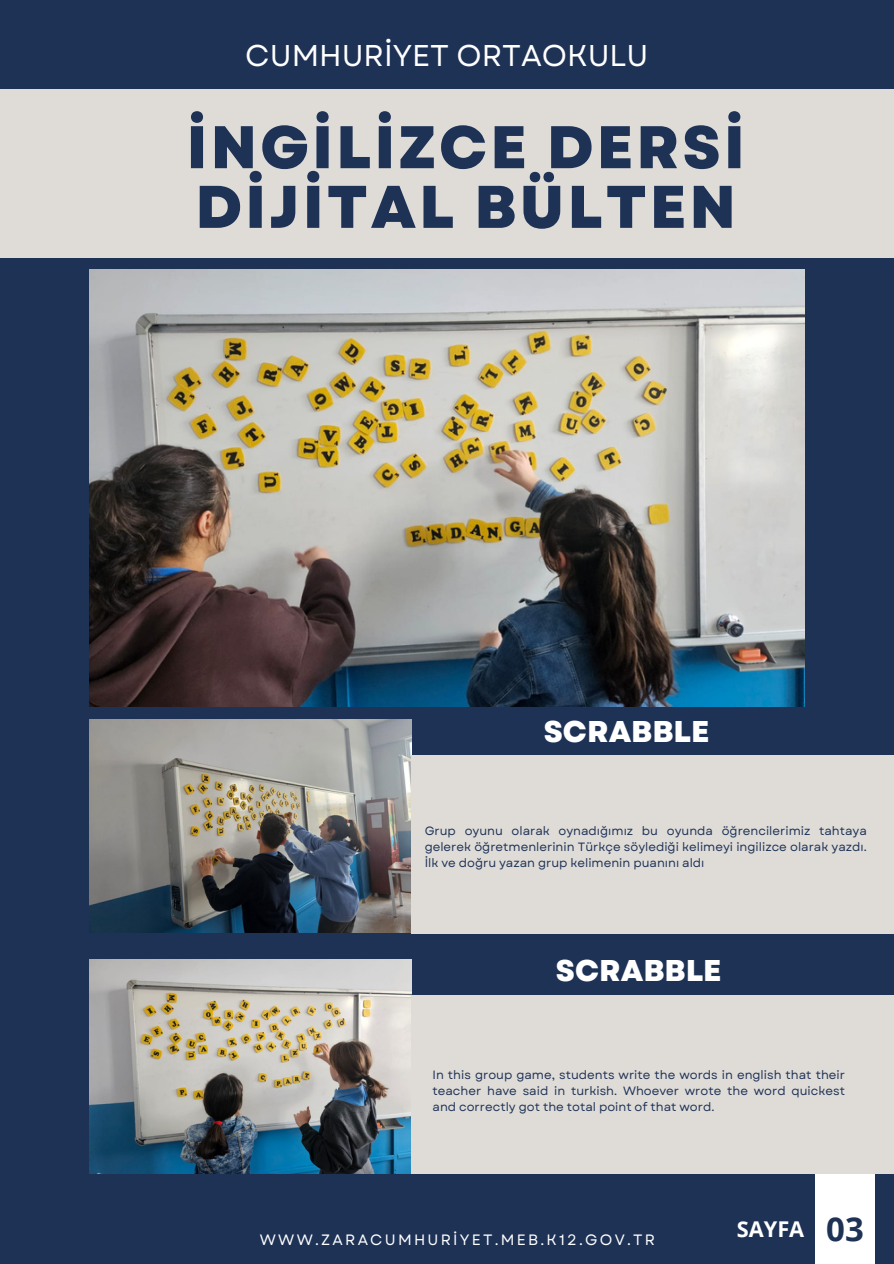
<style>
.page{position:relative;width:894px;height:1264px;background:#fff}
.page>*{position:absolute;margin:0;border:0;box-sizing:border-box;transform-origin:0 0}
.t1{font:800 60px/59.7px "Garet";letter-spacing:.05em;color:#1e3256}
.t2{font:700 32.85px "Open Sans";color:#1e3256}
.t3{font:30px "Garet";color:#fff}
.t4{font:800 30px "Garet";color:#fff}
.t5{font:700 21.75px "Open Sans";color:#fff}
.t6{font:15px "Garet";letter-spacing:.15em;color:#fff}
.t7{font:12px/16px "Garet";color:#1e3256;text-align:justify}
</style>
<div class="page">
<div style="left:0;top:0;width:893px;height:1263px;background:#1e3256"></div>
<div style="left:0;top:89px;width:893px;height:169px;background:#dfdcd8"></div>
<img style="left:89px;top:959px;width:322px;height:214px">
<img style="left:89px;top:719px;width:322px;height:213px">
<div style="left:815px;top:1172px;width:59px;height:91px;background:#fff"></div>
<div style="left:411px;top:754px;width:482px;height:179px;background:#dfdcd8"></div>
<div style="left:411px;top:995px;width:482px;height:179px;background:#dfdcd8"></div>
<img style="left:89px;top:269px;width:715px;height:437px">
<h4 class="t3" style="left:245px;top:34px;width:404px">CUMHURİYET ORTAOKULU</h4>
<h2 class="t1" style="left:186px;top:118px;width:559px">İNGİLİZCE DERSİ<br>DİJİTAL BÜLTEN</h2>
<p class="t4" style="left:543px;top:710px;width:167px">SCRABBLE</p>
<p class="t7" style="left:424px;top:822px;width:443px">Grup oyunu olarak oynadığımız bu oyunda öğrencilerimiz tahtaya gelerek öğretmenlerinin Türkçe söylediği kelimeyi ingilizce olarak yazdı.<br>İlk ve doğru yazan grup kelimenin puanını aldı</p>
<p class="t4" style="left:556px;top:948px;width:167px">SCRABBLE</p>
<h2 class="t7" style="left:432px;top:1066px;width:414px">In this group game, students write the words in english that their teacher have said in turkish. Whoever wrote the word quickest and correctly got the total point of that word.</h2>
<p class="t6" style="left:260px;top:1229px;width:396px">WWW.ZARACUMHURİYET.MEB.K12.GOV.TR</p>
<p class="t5" style="left:736px;top:1213px;width:69px">SAYFA</p>
<p class="t2" style="left:826px;top:1205px;width:39px">03</p>
</div>
